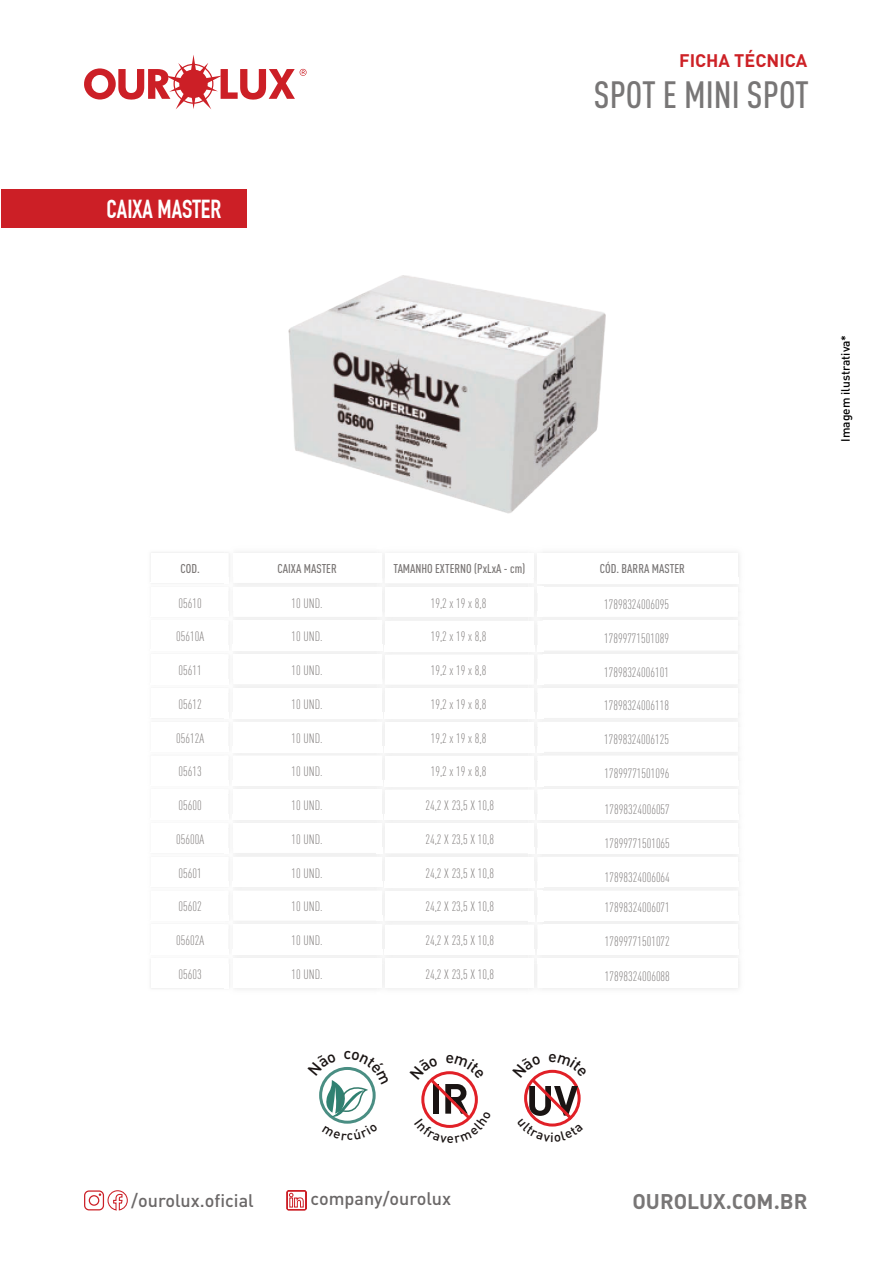
<style>
.page{position:relative;width:893px;height:1263px;background:#fff}
.page>*{position:absolute;margin:0;border:0;box-sizing:border-box;transform-origin:0 0}
.t1{font:500 37.5px "DIN Cond";color:#787676}
.t2{font:700 25.5px "DIN Condensed";color:#fff}
.t3{font:21px "DIN Bold Alternate";color:#787676}
.t4{font:500 18px "DIN";color:#6b6868}
.t5{font:700 18px "DIN";color:#cd2126}
.t6{font:300 13.35px "DIN Cond";color:#7a7675}
.t7{font:300 13.35px "DIN Cond";color:#797676}
.t8{font:500 12.6px "DIN Cond";color:#7a7675}
.t9{font:500 12.6px "DIN Cond";color:#797676}
.t10{font:500 12px "DIN";color:#000}
</style>
<div class="page">
<svg style="left:84px;top:1190px;width:44px;height:21px"></svg>
<svg style="left:286px;top:1190px;width:21px;height:20px"></svg>
<svg style="left:84px;top:55px;width:223px;height:54px"></svg>
<div style="left:1px;top:189px;width:246px;height:39px;background:#cc1f26"></div>
<div style="left:319px;top:1067px;width:57px;height:57px;border:3px solid #4a8e83;border-radius:50%"></div>
<img style="left:288px;top:275px;width:318px;height:239px">
<img style="left:225px;top:551px;width:8px;height:27px">
<img style="left:225px;top:553px;width:3px;height:25px">
<svg style="left:382px;top:611px;width:3px;height:16px"></svg>
<svg style="left:382px;top:679px;width:3px;height:15px"></svg>
<svg style="left:382px;top:713px;width:3px;height:15px"></svg>
<svg style="left:382px;top:746px;width:3px;height:16px"></svg>
<img style="left:225px;top:963px;width:8px;height:27px">
<img style="left:225px;top:963px;width:4px;height:25px">
<svg style="left:534px;top:578px;width:9px;height:15px"></svg>
<svg style="left:534px;top:612px;width:9px;height:15px"></svg>
<svg style="left:534px;top:645px;width:9px;height:16px"></svg>
<svg style="left:534px;top:679px;width:9px;height:15px"></svg>
<svg style="left:534px;top:713px;width:9px;height:15px"></svg>
<svg style="left:534px;top:747px;width:9px;height:15px"></svg>
<svg style="left:534px;top:780px;width:9px;height:16px"></svg>
<svg style="left:528px;top:848px;width:15px;height:6px"></svg>
<img style="left:537px;top:964px;width:6px;height:24px">
<svg style="left:319px;top:1067px;width:57px;height:51px"></svg>
<svg style="left:421px;top:1071px;width:57px;height:57px"></svg>
<svg style="left:524px;top:1069px;width:57px;height:58px"></svg>
<h2 class="t2" style="left:107px;top:194px;width:116px">CAIXA MASTER</h2>
<p class="t8" style="left:180px;top:561px;width:21px">COD.</p>
<p class="t8" style="left:278px;top:561px;width:61px">CAIXA MASTER</p>
<p class="t6" style="left:292px;top:595px;width:33px">10 UND.</p>
<p class="t6" style="left:292px;top:629px;width:33px">10 UND.</p>
<p class="t6" style="left:292px;top:663px;width:33px">10 UND.</p>
<p class="t6" style="left:292px;top:696px;width:33px">10 UND.</p>
<p class="t6" style="left:292px;top:730px;width:33px">10 UND.</p>
<p class="t6" style="left:292px;top:764px;width:33px">10 UND.</p>
<p class="t6" style="left:292px;top:798px;width:33px">10 UND.</p>
<p class="t6" style="left:292px;top:831px;width:33px">10 UND.</p>
<p class="t6" style="left:292px;top:865px;width:33px">10 UND.</p>
<p class="t6" style="left:292px;top:899px;width:33px">10 UND.</p>
<p class="t6" style="left:292px;top:933px;width:33px">10 UND.</p>
<p class="t6" style="left:292px;top:966px;width:33px">10 UND.</p>
<p class="t6" style="left:178px;top:595px;width:25px">05610</p>
<p class="t6" style="left:176px;top:629px;width:29px">05610A</p>
<p class="t6" style="left:178px;top:663px;width:25px">05611</p>
<p class="t6" style="left:178px;top:696px;width:25px">05612</p>
<p class="t6" style="left:176px;top:730px;width:29px">05612A</p>
<p class="t6" style="left:178px;top:764px;width:25px">05613</p>
<p class="t6" style="left:178px;top:798px;width:25px">05600</p>
<p class="t6" style="left:176px;top:831px;width:29px">05600A</p>
<p class="t6" style="left:178px;top:865px;width:25px">05601</p>
<p class="t6" style="left:178px;top:899px;width:25px">05602</p>
<p class="t6" style="left:176px;top:933px;width:29px">05602A</p>
<p class="t6" style="left:178px;top:966px;width:25px">05603</p>
<p class="t8" style="left:393px;top:561px;width:133px">TAMANHO EXTERNO (PxLxA - cm)</p>
<p class="t6" style="left:431px;top:595px;width:57px">19,2 x 19 x 8,8</p>
<p class="t6" style="left:431px;top:629px;width:57px">19,2 x 19 x 8,8</p>
<p class="t6" style="left:431px;top:663px;width:57px">19,2 x 19 x 8,8</p>
<p class="t6" style="left:431px;top:696px;width:57px">19,2 x 19 x 8,8</p>
<p class="t6" style="left:431px;top:730px;width:57px">19,2 x 19 x 8,8</p>
<p class="t6" style="left:431px;top:764px;width:57px">19,2 x 19 x 8,8</p>
<p class="t6" style="left:425px;top:798px;width:70px">24,2 X 23,5 X 10,8</p>
<p class="t6" style="left:425px;top:831px;width:70px">24,2 X 23,5 X 10,8</p>
<p class="t6" style="left:425px;top:865px;width:70px">24,2 X 23,5 X 10,8</p>
<p class="t6" style="left:425px;top:899px;width:70px">24,2 X 23,5 X 10,8</p>
<p class="t6" style="left:425px;top:933px;width:70px">24,2 X 23,5 X 10,8</p>
<p class="t6" style="left:425px;top:967px;width:70px">24,2 X 23,5 X 10,8</p>
<h3 class="t5" style="left:679px;top:49px;width:130px">FICHA TÉCNICA</h3>
<h1 class="t1" style="left:594px;top:72px;width:217px">SPOT E MINI SPOT</h1>
<p class="t9" style="left:600px;top:561px;width:86px">CÓD. BARRA MASTER</p>
<p class="t7" style="left:604px;top:597px;width:66px">17898324006095</p>
<p class="t7" style="left:604px;top:630px;width:66px">17899771501089</p>
<p class="t7" style="left:604px;top:664px;width:66px">17898324006101</p>
<p class="t7" style="left:604px;top:698px;width:66px">17898324006118</p>
<p class="t7" style="left:604px;top:732px;width:66px">17898324006125</p>
<p class="t7" style="left:604px;top:765px;width:66px">17899771501096</p>
<p class="t6" style="left:605px;top:802px;width:66px">17898324006057</p>
<p class="t6" style="left:605px;top:835px;width:66px">17899771501065</p>
<p class="t6" style="left:605px;top:869px;width:66px">17898324006064</p>
<p class="t6" style="left:605px;top:900px;width:66px">17898324006071</p>
<p class="t6" style="left:605px;top:933px;width:66px">17899771501072</p>
<p class="t6" style="left:605px;top:969px;width:66px">17898324006088</p>
<p class="t10" style="left:838px;top:442px;width:109px;rotate:-90deg">Imagem ilustrativa*</p>
<h3 class="t4" style="left:131px;top:1189px;width:124px">/ourolux.oficial</h3>
<h3 class="t4" style="left:311px;top:1187px;width:142px">company/ourolux</h3>
<h3 class="t3" style="left:632px;top:1187px;width:176px">OUROLUX.COM.BR</h3>
</div>
